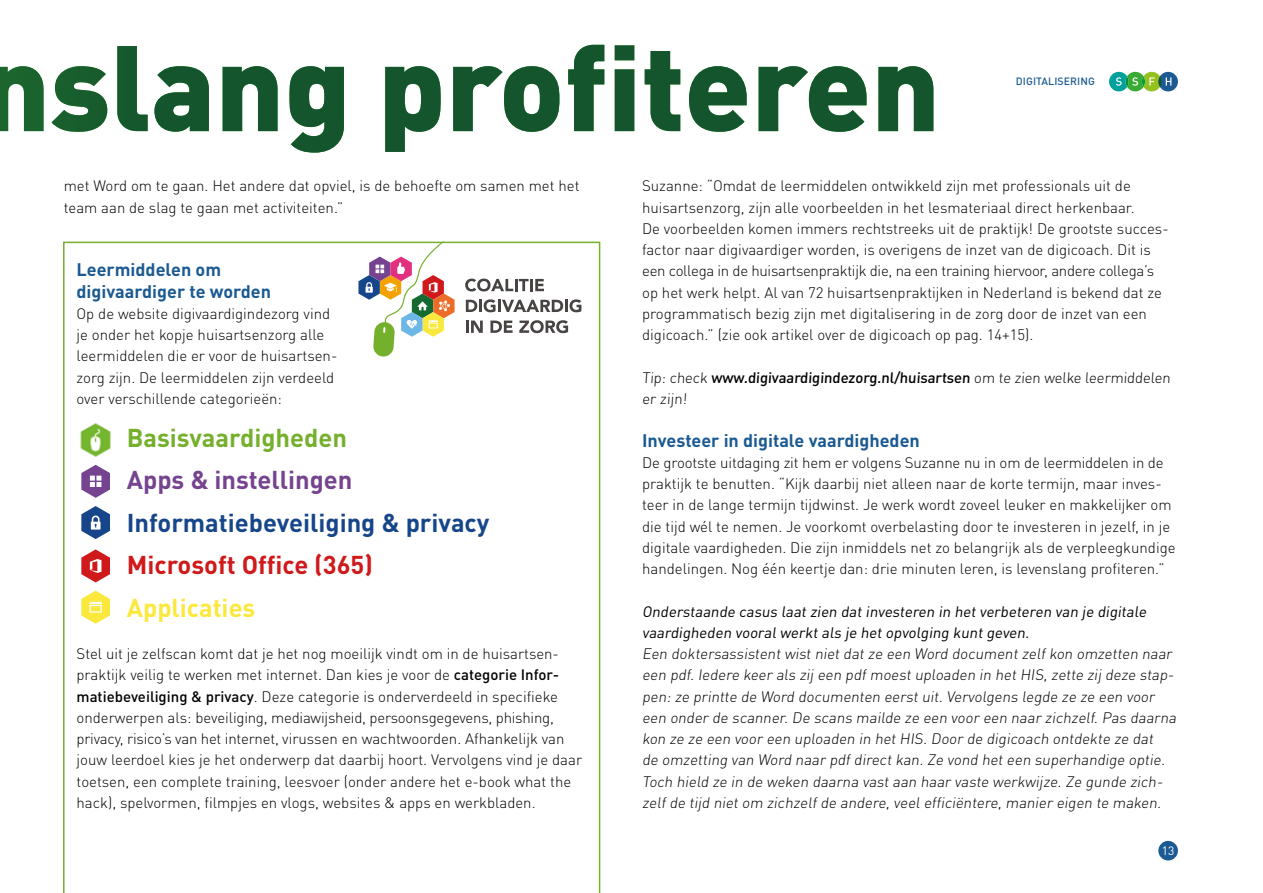
<style>
.page{position:relative;width:1263px;height:893px;background:#fff}
.page>*{position:absolute;margin:0;border:0;box-sizing:border-box;transform-origin:0 0}
.t1{font:700 25.5px "DINOT";color:#164689}
.t2{font:700 25.5px "DINOT";color:#d0191a}
.t3{font:700 25.5px "DINOT";color:#75b02c}
.t4{font:700 25.5px "DINOT";color:#75438f}
.t5{font:700 25.5px "DINOT";color:#fbe83d}
.t6{font:700 18px/21.3px "DINOT";color:#1b5a92}
.t7{font:300 15px/21.3px "DINOT";color:#000}
.t8{font:15px/21.3px "DINOT";color:#000}
.t9{font:12px "DINOT";color:#fff}
.t10{font:500 10.5px "DINOT";letter-spacing:.01em;color:#1b5a92}
.s1{font-weight:500}
</style>
<div class="page">
<svg style="left:63px;top:242px;width:537px;height:651px"></svg>
<div style="left:1158px;top:841px;width:20px;height:19px;background:#1b5a92;border-radius:50%"></div>
<svg style="left:1158px;top:72px;width:20px;height:19px"></svg>
<svg style="left:1109px;top:72px;width:62px;height:19px"></svg>
<svg style="left:0;top:45px;width:933px;height:108px"></svg>
<svg style="left:465px;top:279px;width:79px;height:12px"></svg>
<svg style="left:466px;top:299px;width:115px;height:13px"></svg>
<svg style="left:466px;top:321px;width:17px;height:12px"></svg>
<svg style="left:490px;top:321px;width:23px;height:12px"></svg>
<svg style="left:519px;top:320px;width:49px;height:13px"></svg>
<svg style="left:358px;top:242px;width:97px;height:115px"></svg>
<img style="left:78px;top:415px;width:36px;height:43px">
<svg style="left:81px;top:506px;width:29px;height:33px"></svg>
<svg style="left:81px;top:591px;width:29px;height:33px"></svg>
<svg style="left:81px;top:549px;width:29px;height:33px"></svg>
<svg style="left:81px;top:465px;width:29px;height:33px"></svg>
<p class="t7" style="left:64px;top:175px;width:517px">met Word om te gaan. Het andere dat opviel, is de behoefte om samen met het team aan de slag te gaan met activiteiten.”</p>
<p class="t6" style="left:77px;top:259px;width:196px">Leermiddelen om digivaardiger te worden</p>
<p class="t7" style="left:77px;top:303px;width:262px">Op de website digivaardigindezorg vind je onder het kopje huisartsenzorg alle leermiddelen die er voor de huisartsen&shy;zorg zijn. De leermiddelen zijn verdeeld over verschillende categorieën:</p>
<h1 class="t3" style="left:127px;top:421px;width:222px">Basisvaardigheden</h1>
<h1 class="t4" style="left:127px;top:463px;width:227px">Apps &amp; instellingen</h1>
<h1 class="t1" style="left:127px;top:506px;width:364px">Informatiebeveiliging &amp; privacy</h1>
<h1 class="t2" style="left:127px;top:548px;width:248px">Microsoft Office (365)</h1>
<h1 class="t5" style="left:127px;top:591px;width:130px">Applicaties</h1>
<p class="t7" style="left:77px;top:643px;width:507px">Stel uit je zelfscan komt dat je het nog moeilijk vindt om in de huisartsen&shy;praktijk veilig te werken met internet. Dan kies je voor de <span class="s1">categorie Infor&shy;matiebeveiliging &amp; privacy</span>. Deze categorie is onderverdeeld in specifieke onderwerpen als: beveiliging, mediawijsheid, persoonsgegevens, phishing, privacy, risico’s van het internet, virussen en wachtwoorden. Afhankelijk van jouw leerdoel kies je het onderwerp dat daarbij hoort. Vervolgens vind je daar toetsen, een complete training, leesvoer (onder andere het e-book what the hack), spelvormen, filmpjes en vlogs, websites &amp; apps en werkbladen.</p>
<p class="t10" style="left:1016px;top:75px;width:81px">DIGITALISERING</p>
<p class="t7" style="left:642px;top:175px;width:528px">Suzanne: “Omdat de leermiddelen ontwikkeld zijn met professionals uit de huisartsenzorg, zijn alle voorbeelden in het lesmateriaal direct herkenbaar.<br>De voorbeelden komen immers rechtstreeks uit de praktijk! De grootste succes&shy;factor naar digivaardiger worden, is overigens de inzet van de digicoach. Dit is een collega in de huisartsenpraktijk die, na een training hiervoor, andere collega’s op het werk helpt. Al van 72 huisartsenpraktijken in Nederland is bekend dat ze programmatisch bezig zijn met digitalisering in de zorg door de inzet van een digicoach.” (zie ook artikel over de digicoach op pag. 14+15).</p>
<p class="t7" style="left:642px;top:366px;width:531px">Tip: check <span class="s1">www.digivaardigindezorg.nl/huisartsen</span> om te zien welke leermiddelen er zijn!</p>
<p class="t6" style="left:642px;top:429px;width:279px">Investeer in digitale vaardigheden</p>
<p class="t7" style="left:642px;top:452px;width:535px">De grootste uitdaging zit hem er volgens Suzanne nu in om de leermiddelen in de praktijk te benutten. “Kijk daarbij niet alleen naar de korte termijn, maar inves&shy;teer in de lange termijn tijdwinst. Je werk wordt zoveel leuker en makkelijker om die tijd wél te nemen. Je voorkomt overbelasting door te investeren in jezelf, in je digitale vaardigheden. Die zijn inmiddels net zo belangrijk als de verpleegkundige handelingen. Nog één keertje dan: drie minuten leren, is levenslang profiteren.”</p>
<p class="t8" style="left:642px;top:600px;width:508px">Onderstaande casus laat zien dat investeren in het verbeteren van je digitale vaardigheden vooral werkt als je het opvolging kunt geven.</p>
<p class="t7" style="left:642px;top:643px;width:538px">Een doktersassistent wist niet dat ze een Word document zelf kon omzetten naar een pdf. Iedere keer als zij een pdf moest uploaden in het HIS, zette zij deze stap&shy;pen: ze printte de Word documenten eerst uit. Vervolgens legde ze ze een voor een onder de scanner. De scans mailde ze een voor een naar zichzelf. Pas daarna kon ze ze een voor een uploaden in het HIS. Door de digicoach ontdekte ze dat<br>de omzetting van Word naar pdf direct kan. Ze vond het een superhandige optie.<br>Toch hield ze in de weken daarna vast aan haar vaste werkwijze. Ze gunde zich&shy;zelf de tijd niet om zichzelf de andere, veel efficiëntere, manier eigen te maken.</p>
<p class="t9" style="left:1162px;top:843px;width:14px">13</p>
</div>
